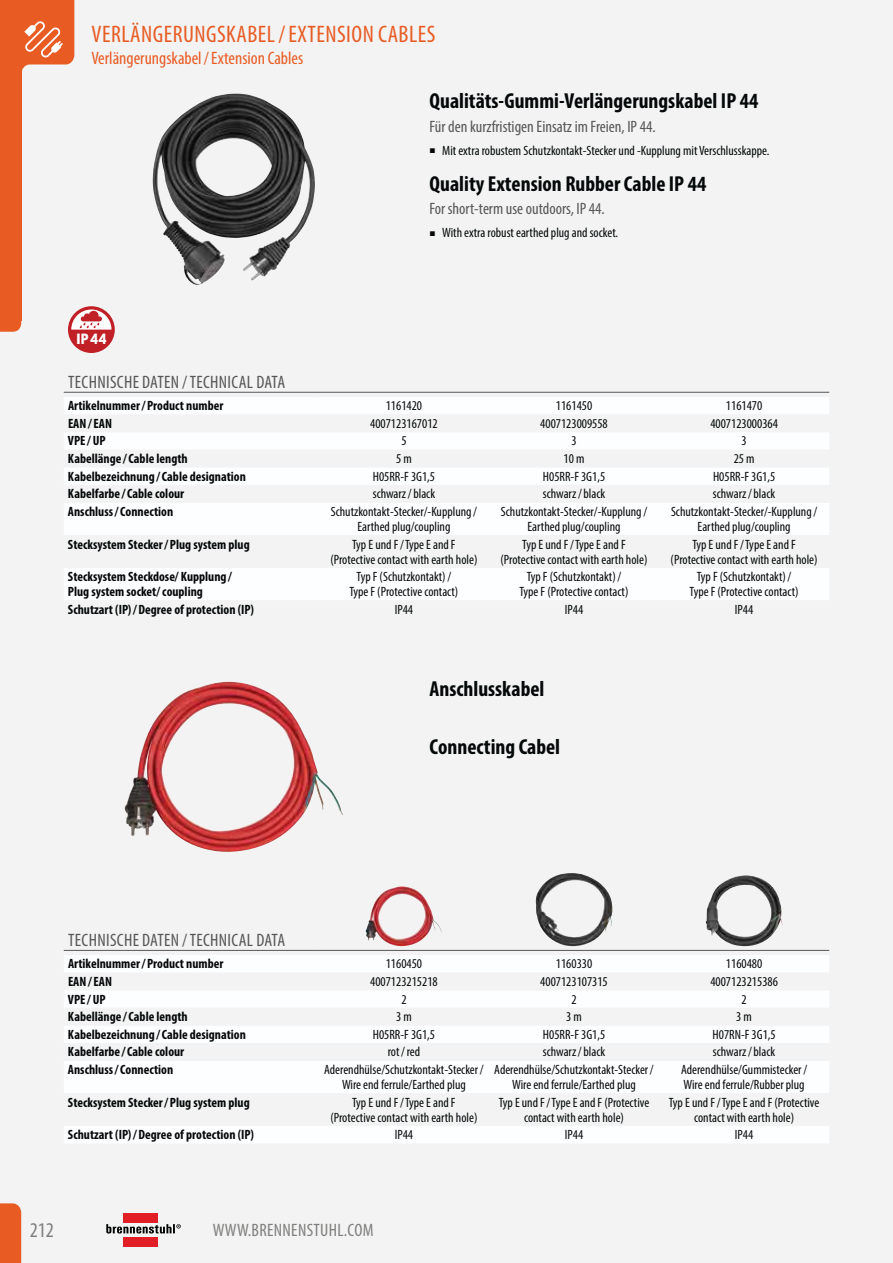
<style>
.page{position:relative;width:893px;height:1263px;background:#fff}
.page>*{position:absolute;margin:0;border:0;box-sizing:border-box;transform-origin:0 0}
.t1{font:condensed 24px "Myriad Pro";letter-spacing:.02em;color:#e85c24}
.t2{font:700 condensed 21.75px "Myriad Pro";color:#040809}
.t3{font:condensed 21px "Myriad Pro";color:#7f7f7e}
.t4{font:condensed 18px "Myriad Pro";letter-spacing:.02em;color:#575757}
.t5{font:condensed 18px "Myriad Pro";color:#e85c24}
.t6{font:condensed 18px "Myriad Pro";letter-spacing:.02em;color:#7f7f7e}
.t7{font:condensed 16.5px "Myriad Pro";color:#575757}
.t8{font:900 condensed 14.85px "Interstate";color:#fff}
.t9{font:condensed 13.5px/15px "Myriad Pro";color:#040809;text-align:center}
.t10{font:700 condensed 13.5px/15px "Myriad Pro";color:#040809}
</style>
<div class="page">
<div style="left:0;top:0;width:892px;height:1263px;background:#f3f3f3"></div>
<div style="left:123px;top:1213px;width:34px;height:10px;background:#e21e26"></div>
<div style="left:123px;top:1237px;width:34px;height:10px;background:#e21e26"></div>
<svg style="left:106px;top:1224px;width:75px;height:10px"></svg>
<svg style="left:0;top:1203px;width:21px;height:60px"></svg>
<div style="left:0;top:13px;width:21px;height:308px;background:#e85c24"></div>
<svg style="left:0;top:321px;width:21px;height:11px"></svg>
<svg style="left:0;top:0;width:74px;height:75px"></svg>
<img style="left:153px;top:94px;width:80px;height:191px">
<div style="left:64px;top:397px;width:765px;height:17px;background:#fdfeff"></div>
<svg style="left:64px;top:433px;width:765px;height:167px;fill:#fdfeff"></svg>
<hr style="left:64px;top:392px;width:255px;height:1px;background:#575757">
<hr style="left:319px;top:392px;width:510px;height:1px;background:#575757">
<div style="left:68px;top:306px;width:47px;height:47px;background:#c02026;border-radius:50%"></div>
<svg style="left:71px;top:309px;width:40px;height:21px"></svg>
<img style="left:125px;top:682px;width:218px;height:170px">
<div style="left:64px;top:955px;width:765px;height:188px;background:#fdfeff"></div>
<svg style="left:64px;top:973px;width:765px;height:153px"></svg>
<hr style="left:64px;top:950px;width:255px;height:1px;background:#575757">
<hr style="left:319px;top:950px;width:510px;height:1px;background:#575757">
<img style="left:366px;top:886px;width:76px;height:60px">
<img style="left:536px;top:873px;width:76px;height:73px">
<img style="left:706px;top:875px;width:76px;height:71px">
<h1 class="t1" style="left:92px;top:25px;width:345px">VERLÄNGERUNGSKABEL / EXTENSION CABLES</h1>
<h3 class="t5" style="left:91px;top:51px;width:213px">Verlängerungskabel / Extension Cables</h3>
<h2 class="t2" style="left:429px;top:93px;width:330px">Qualitäts-Gummi-Verlängerungskabel IP 44</h2>
<p class="t7" style="left:429px;top:120px;width:228px">Für den kurzfristigen Einsatz im Freien, IP 44.</p>
<p class="t9" style="left:442px;top:143px;width:329px">Mit extra robustem Schutzkontakt-Stecker und -Kupplung mit Verschlusskappe.</p>
<h2 class="t2" style="left:429px;top:175px;width:278px">Quality Extension Rubber Cable IP 44</h2>
<p class="t7" style="left:429px;top:203px;width:177px">For short-term use outdoors, IP 44.</p>
<p class="t9" style="left:442px;top:226px;width:177px">With extra robust earthed plug and socket.</p>
<p class="t8" style="left:77px;top:333px;width:31px">IP44</p>
<h3 class="t4" style="left:68px;top:375px;width:219px">TECHNISCHE DATEN / TECHNICAL DATA</h3>
<p class="t10" style="left:68px;top:399px;width:157px">Artikelnummer / Product number</p>
<p class="t9" style="left:386px;top:399px;width:38px">1161420</p>
<p class="t9" style="left:556px;top:399px;width:38px">1161450</p>
<p class="t9" style="left:726px;top:399px;width:38px">1161470</p>
<p class="t10" style="left:68px;top:417px;width:46px">EAN / EAN</p>
<p class="t9" style="left:370px;top:417px;width:69px">4007123167012</p>
<p class="t9" style="left:540px;top:417px;width:69px">4007123009558</p>
<p class="t9" style="left:710px;top:417px;width:69px">4007123000364</p>
<p class="t10" style="left:68px;top:434px;width:39px">VPE / UP</p>
<p class="t9" style="left:401px;top:434px;width:7px">5</p>
<p class="t9" style="left:571px;top:434px;width:7px">3</p>
<p class="t9" style="left:741px;top:434px;width:7px">3</p>
<p class="t10" style="left:68px;top:452px;width:121px">Kabellänge / Cable length</p>
<p class="t9" style="left:396px;top:452px;width:17px">5 m</p>
<p class="t9" style="left:564px;top:452px;width:22px">10 m</p>
<p class="t9" style="left:734px;top:452px;width:22px">25 m</p>
<p class="t10" style="left:68px;top:470px;width:179px">Kabelbezeichnung / Cable designation</p>
<p class="t9" style="left:373px;top:470px;width:64px">H05RR-F 3G1,5</p>
<p class="t9" style="left:543px;top:470px;width:64px">H05RR-F 3G1,5</p>
<p class="t9" style="left:713px;top:470px;width:64px">H05RR-F 3G1,5</p>
<p class="t10" style="left:68px;top:487px;width:118px">Kabelfarbe / Cable colour</p>
<p class="t9" style="left:373px;top:487px;width:64px">schwarz / black</p>
<p class="t9" style="left:543px;top:487px;width:64px">schwarz / black</p>
<p class="t9" style="left:713px;top:487px;width:64px">schwarz / black</p>
<p class="t10" style="left:68px;top:505px;width:107px">Anschluss / Connection</p>
<p class="t9" style="left:331px;top:505px;width:148px">Schutzkontakt-Stecker/-Kupplung /<br>Earthed plug/coupling</p>
<p class="t9" style="left:501px;top:505px;width:148px">Schutzkontakt-Stecker/-Kupplung /<br>Earthed plug/coupling</p>
<p class="t9" style="left:671px;top:505px;width:148px">Schutzkontakt-Stecker/-Kupplung /<br>Earthed plug/coupling</p>
<p class="t10" style="left:68px;top:537px;width:183px">Stecksystem Stecker / Plug system plug</p>
<p class="t9" style="left:330px;top:537px;width:148px">Typ E und F / Type E and F (Protective contact with earth hole)</p>
<p class="t9" style="left:500px;top:537px;width:148px">Typ E und F / Type E and F (Protective contact with earth hole)</p>
<p class="t9" style="left:671px;top:537px;width:148px">Typ E und F / Type E and F (Protective contact with earth hole)</p>
<p class="t10" style="left:68px;top:570px;width:166px">Stecksystem Steckdose/ Kupplung /<br>Plug system socket/ coupling</p>
<p class="t9" style="left:349px;top:570px;width:110px">Typ F (Schutzkontakt) /<br>Type F (Protective contact)</p>
<p class="t9" style="left:519px;top:570px;width:110px">Typ F (Schutzkontakt) /<br>Type F (Protective contact)</p>
<p class="t9" style="left:689px;top:570px;width:110px">Typ F (Schutzkontakt) /<br>Type F (Protective contact)</p>
<p class="t10" style="left:68px;top:603px;width:188px">Schutzart (IP) / Degree of protection (IP)</p>
<p class="t9" style="left:395px;top:603px;width:20px">IP44</p>
<p class="t9" style="left:565px;top:603px;width:20px">IP44</p>
<p class="t9" style="left:735px;top:603px;width:20px">IP44</p>
<h2 class="t2" style="left:429px;top:681px;width:116px">Anschlusskabel</h2>
<h2 class="t2" style="left:429px;top:739px;width:132px">Connecting Cabel</h2>
<h3 class="t4" style="left:68px;top:933px;width:219px">TECHNISCHE DATEN / TECHNICAL DATA</h3>
<p class="t10" style="left:68px;top:957px;width:157px">Artikelnummer / Product number</p>
<p class="t9" style="left:386px;top:957px;width:38px">1160450</p>
<p class="t9" style="left:556px;top:957px;width:38px">1160330</p>
<p class="t9" style="left:726px;top:957px;width:38px">1160480</p>
<p class="t10" style="left:68px;top:975px;width:46px">EAN / EAN</p>
<p class="t9" style="left:370px;top:975px;width:69px">4007123215218</p>
<p class="t9" style="left:540px;top:975px;width:69px">4007123107315</p>
<p class="t9" style="left:710px;top:975px;width:69px">4007123215386</p>
<p class="t10" style="left:68px;top:993px;width:39px">VPE / UP</p>
<p class="t9" style="left:401px;top:992px;width:7px">2</p>
<p class="t9" style="left:571px;top:992px;width:7px">2</p>
<p class="t9" style="left:741px;top:992px;width:7px">2</p>
<p class="t10" style="left:68px;top:1010px;width:121px">Kabellänge / Cable length</p>
<p class="t9" style="left:396px;top:1010px;width:17px">3 m</p>
<p class="t9" style="left:566px;top:1010px;width:17px">3 m</p>
<p class="t9" style="left:736px;top:1010px;width:17px">3 m</p>
<p class="t10" style="left:68px;top:1028px;width:179px">Kabelbezeichnung / Cable designation</p>
<p class="t9" style="left:373px;top:1028px;width:64px">H05RR-F 3G1,5</p>
<p class="t9" style="left:543px;top:1028px;width:64px">H05RR-F 3G1,5</p>
<p class="t9" style="left:713px;top:1028px;width:65px">H07RN-F 3G1,5</p>
<p class="t10" style="left:68px;top:1045px;width:118px">Kabelfarbe / Cable colour</p>
<p class="t9" style="left:388px;top:1045px;width:34px">rot / red</p>
<p class="t9" style="left:543px;top:1045px;width:64px">schwarz / black</p>
<p class="t9" style="left:713px;top:1045px;width:64px">schwarz / black</p>
<p class="t10" style="left:68px;top:1063px;width:107px">Anschluss / Connection</p>
<p class="t9" style="left:324px;top:1063px;width:161px">Aderendhülse/Schutzkontakt-Stecker /<br>Wire end ferrule/Earthed plug</p>
<p class="t9" style="left:494px;top:1063px;width:161px">Aderendhülse/Schutzkontakt-Stecker /<br>Wire end ferrule/Earthed plug</p>
<p class="t9" style="left:681px;top:1063px;width:127px;text-align:left">Aderendhülse/Gummistecker /<br>Wire end ferrule/Rubber plug</p>
<p class="t10" style="left:68px;top:1096px;width:183px">Stecksystem Stecker / Plug system plug</p>
<p class="t9" style="left:330px;top:1096px;width:148px">Typ E und F / Type E and F (Protective contact with earth hole)</p>
<p class="t9" style="left:499px;top:1096px;width:152px">Typ E und F / Type E and F (Protective contact with earth hole)</p>
<p class="t9" style="left:669px;top:1096px;width:152px">Typ E und F / Type E and F (Protective contact with earth hole)</p>
<p class="t10" style="left:68px;top:1128px;width:188px">Schutzart (IP) / Degree of protection (IP)</p>
<p class="t9" style="left:395px;top:1128px;width:20px">IP44</p>
<p class="t9" style="left:565px;top:1128px;width:20px">IP44</p>
<p class="t9" style="left:735px;top:1128px;width:20px">IP44</p>
<h3 class="t3" style="left:30px;top:1222px;width:26px">212</h3>
<h3 class="t6" style="left:213px;top:1223px;width:162px">WWW.BRENNENSTUHL.COM</h3>
</div>
